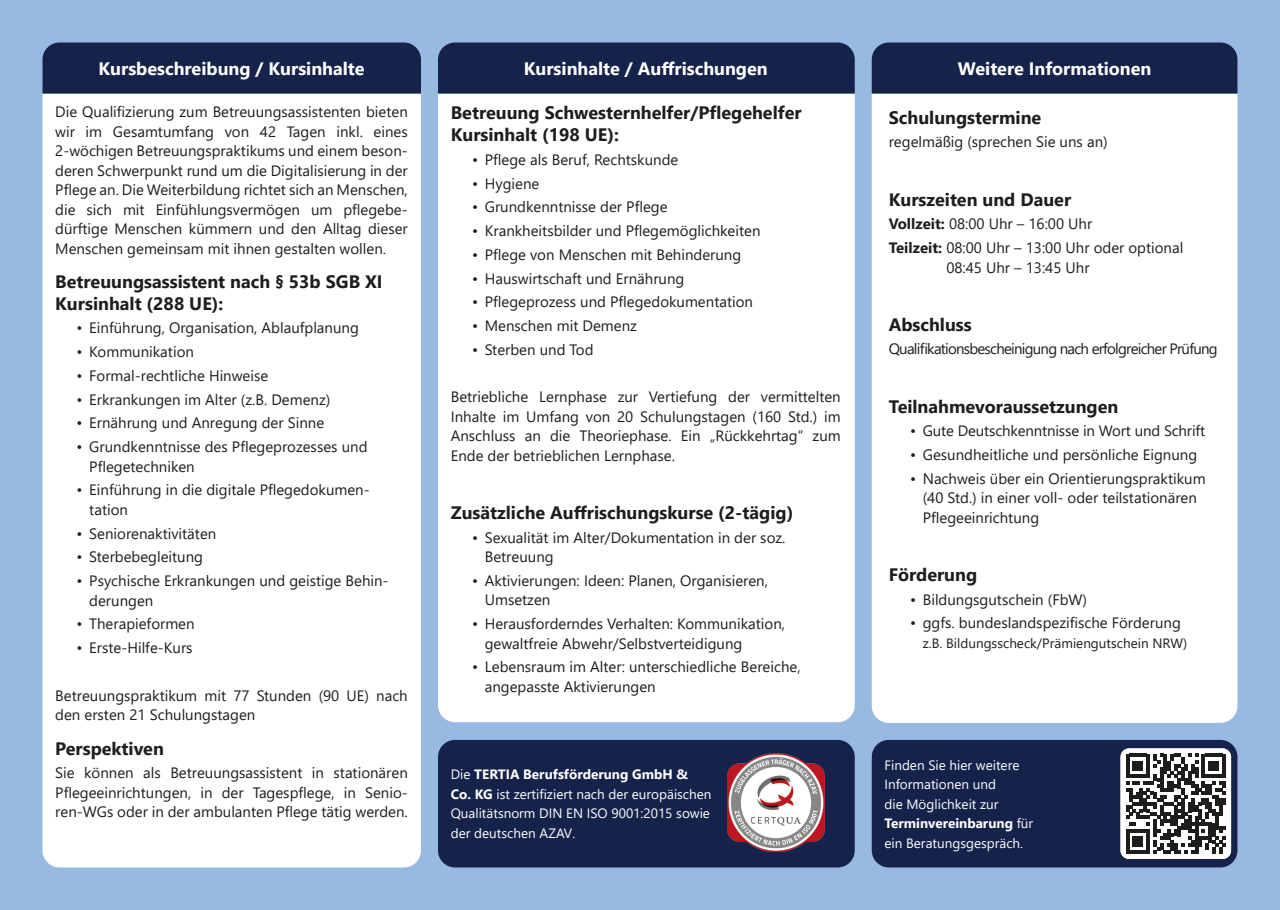
<style>
.page{position:relative;width:1280px;height:910px;background:#98b9e2}
.page>*{position:absolute;margin:0;border:0;box-sizing:border-box;transform-origin:0 0}
.t1{font:700 18px/21.6px "Segoe UI";color:#1d1d1b}
.t2{font:700 18px "Segoe UI";color:#fff}
.t3{font:15px/19.5px "Segoe UI";color:#1d1d1b}
.t4{font:15px "Segoe UI";letter-spacing:-.05em;color:#1d1d1b}
.t5{font:13.5px/19.5px "Segoe UI";color:#fff}
.t6{font:13.5px "Segoe UI";color:#1d1d1b}
.s1{font-weight:700}
</style>
<div class="page">
<div style="left:872px;top:740px;width:365px;height:127px;background:#15224a;border-radius:17px"></div>
<div style="left:438px;top:740px;width:417px;height:127px;background:#15224a;border-radius:17px"></div>
<img style="left:727px;top:754px;width:98px;height:97px">
<div style="left:43px;top:94px;width:378px;height:773px;background:#fff"></div>
<div style="left:438px;top:94px;width:417px;height:628px;background:#fff"></div>
<div style="left:872px;top:94px;width:365px;height:629px;background:#fff"></div>
<div style="left:872px;top:43px;width:365px;height:51px;background:#15224a"></div>
<div style="left:43px;top:43px;width:378px;height:51px;background:#15224a"></div>
<div style="left:438px;top:43px;width:417px;height:51px;background:#15224a"></div>
<div style="left:1120px;top:748px;width:111px;height:111px;background:#fff;border-radius:9px"></div>
<svg style="left:1126px;top:754px;width:100px;height:100px"></svg>
<p class="t2" style="left:98px;top:51px;width:268px">Kursbeschreibung / Kursinhalte</p>
<p class="t2" style="left:524px;top:51px;width:245px">Kursinhalte / Auffrischungen</p>
<p class="t2" style="left:958px;top:51px;width:195px">Weitere Informationen</p>
<p class="t3" style="left:55px;top:101px;width:354px;text-align:justify">Die Qualifizierung zum Betreuungsassistenten bieten wir im Gesamtumfang von 42 Tagen inkl. eines 2-wöchigen Betreuungspraktikums und einem beson&shy;deren Schwerpunkt rund um die Digitalisierung in der Pflege an. Die Weiterbildung richtet sich an Menschen, die sich mit Einfühlungsvermögen um pflegebe&shy;dürftige Menschen kümmern und den Alltag dieser Menschen gemeinsam mit ihnen gestalten wollen.</p>
<p class="t1" style="left:55px;top:269px;width:329px">Betreuungsassistent nach § 53b SGB XI<br>Kursinhalt (288 UE):</p>
<p class="t3" style="left:77px;top:317px;width:284px">• Einführung, Organisation, Ablaufplanung</p>
<p class="t3" style="left:77px;top:341px;width:119px">• Kommunikation</p>
<p class="t3" style="left:77px;top:365px;width:193px">• Formal-rechtliche Hinweise</p>
<p class="t3" style="left:77px;top:388px;width:255px">• Erkrankungen im Alter (z.B. Demenz)</p>
<p class="t3" style="left:77px;top:412px;width:249px">• Ernährung und Anregung der Sinne</p>
<p class="t3" style="left:89px;top:436px;width:280px;text-indent:-13px">• Grundkenntnisse des Pflegeprozesses und<br>Pflegetechniken</p>
<p class="t3" style="left:89px;top:479px;width:282px;text-indent:-13px">• Einführung in die digitale Pflegedokumen&shy;tation</p>
<p class="t3" style="left:77px;top:522px;width:141px">• Seniorenaktivitäten</p>
<p class="t3" style="left:77px;top:546px;width:128px">• Sterbebegleitung</p>
<p class="t3" style="left:89px;top:570px;width:301px;text-indent:-13px">• Psychische Erkrankungen und geistige Behin&shy;derungen</p>
<p class="t3" style="left:77px;top:613px;width:120px">• Therapieformen</p>
<p class="t3" style="left:77px;top:637px;width:118px">• Erste-Hilfe-Kurs</p>
<p class="t3" style="left:55px;top:684px;width:354px">Betreuungspraktikum mit 77 Stunden (90 UE) nach den ersten 21 Schulungstagen</p>
<p class="t1" style="left:55px;top:736px;width:110px">Perspektiven</p>
<p class="t3" style="left:55px;top:762px;width:354px;text-align:justify">Sie können als Betreuungsassistent in stationären Pflegeeinrichtungen, in der Tagespflege, in Senio&shy;ren-WGs oder in der ambulanten Pflege tätig werden.</p>
<p class="t1" style="left:451px;top:101px;width:352px">Betreuung Schwesternhelfer/Pflegehelfer<br>Kursinhalt (198 UE):</p>
<p class="t3" style="left:472px;top:148px;width:208px">• Pflege als Beruf, Rechtskunde</p>
<p class="t3" style="left:472px;top:172px;width:69px">• Hygiene</p>
<p class="t3" style="left:472px;top:196px;width:197px">• Grundkenntnisse der Pflege</p>
<p class="t3" style="left:472px;top:220px;width:290px">• Krankheitsbilder und Pflegemöglichkeiten</p>
<p class="t3" style="left:472px;top:243px;width:271px">• Pflege von Menschen mit Behinderung</p>
<p class="t3" style="left:472px;top:267px;width:214px">• Hauswirtschaft und Ernährung</p>
<p class="t3" style="left:472px;top:291px;width:282px">• Pflegeprozess und Pflegedokumentation</p>
<p class="t3" style="left:472px;top:315px;width:166px">• Menschen mit Demenz</p>
<p class="t3" style="left:472px;top:338px;width:123px">• Sterben und Tod</p>
<p class="t3" style="left:451px;top:386px;width:392px;text-align:justify">Betriebliche Lernphase zur Vertiefung der vermittelten Inhalte im Umfang von 20 Schulungstagen (160 Std.) im Anschluss an die Theoriephase. Ein „Rückkehrtag“ zum Ende der betrieblichen Lernphase.</p>
<p class="t1" style="left:451px;top:500px;width:344px">Zusätzliche Auffrischungskurse (2-tägig)</p>
<p class="t3" style="left:485px;top:526px;width:302px;text-indent:-13px">• Sexualität im Alter/Dokumentation in der soz.<br>Betreuung</p>
<p class="t3" style="left:485px;top:569px;width:285px;text-indent:-13px">• Aktivierungen: Ideen: Planen, Organisieren,<br>Umsetzen</p>
<p class="t3" style="left:485px;top:613px;width:302px;text-indent:-13px">• Herausforderndes Verhalten: Kommunikation, gewaltfreie Abwehr/Selbstverteidigung</p>
<p class="t3" style="left:485px;top:656px;width:317px;text-indent:-13px">• Lebensraum im Alter: unterschiedliche Bereiche, angepasste Aktivierungen</p>
<p class="t5" style="left:451px;top:764px;width:262px">Die <span class="s1">TERTIA Berufsförderung GmbH &amp; Co. KG</span> ist zertifiziert nach der europäischen Qualitätsnorm DIN EN ISO 9001:2015 sowie der deutschen AZAV.</p>
<p class="t1" style="left:889px;top:105px;width:154px">Schulungstermine</p>
<p class="t3" style="left:889px;top:131px;width:220px">regelmäßig (sprechen Sie uns an)</p>
<p class="t1" style="left:889px;top:187px;width:184px">Kurszeiten und Dauer</p>
<p class="t3" style="left:889px;top:211px;width:296px;line-height:23.7px"><span class="s1">Vollzeit:</span> 08:00 Uhr – 16:00 Uhr<br><span class="s1">Teilzeit:</span> 08:00 Uhr – 13:00 Uhr oder optional</p>
<p class="t3" style="left:946px;top:256px;width:145px">08:45 Uhr – 13:45 Uhr</p>
<p class="t1" style="left:889px;top:312px;width:85px">Abschluss</p>
<p class="t4" style="left:889px;top:335px;width:330px">Qualifikationsbescheinigung nach erfolgreicher Prüfung</p>
<p class="t1" style="left:889px;top:394px;width:231px">Teilnahmevoraussetzungen</p>
<p class="t3" style="left:910px;top:420px;width:297px">• Gute Deutschkenntnisse in Wort und Schrift</p>
<p class="t3" style="left:910px;top:444px;width:289px">• Gesundheitliche und persönliche Eignung</p>
<p class="t3" style="left:923px;top:467px;width:284px;text-indent:-13px">• Nachweis über ein Orientierungspraktikum (40 Std.) in einer voll- oder teilstationären<br>Pflegeeinrichtung</p>
<p class="t1" style="left:889px;top:562px;width:90px">Förderung</p>
<p class="t3" style="left:910px;top:588px;width:179px">• Bildungsgutschein (FbW)</p>
<p class="t3" style="left:910px;top:612px;width:272px">• ggfs. bundeslandspezifische Förderung</p>
<p class="t6" style="left:923px;top:630px;width:266px">z.B. Bildungsscheck/Prämiengutschein NRW)</p>
<p class="t5" style="left:884px;top:754px;width:150px">Finden Sie hier weitere<br>Informationen und<br>die Möglichkeit zur<br><span class="s1">Terminvereinbarung</span> für ein Beratungsgespräch.</p>
</div>
